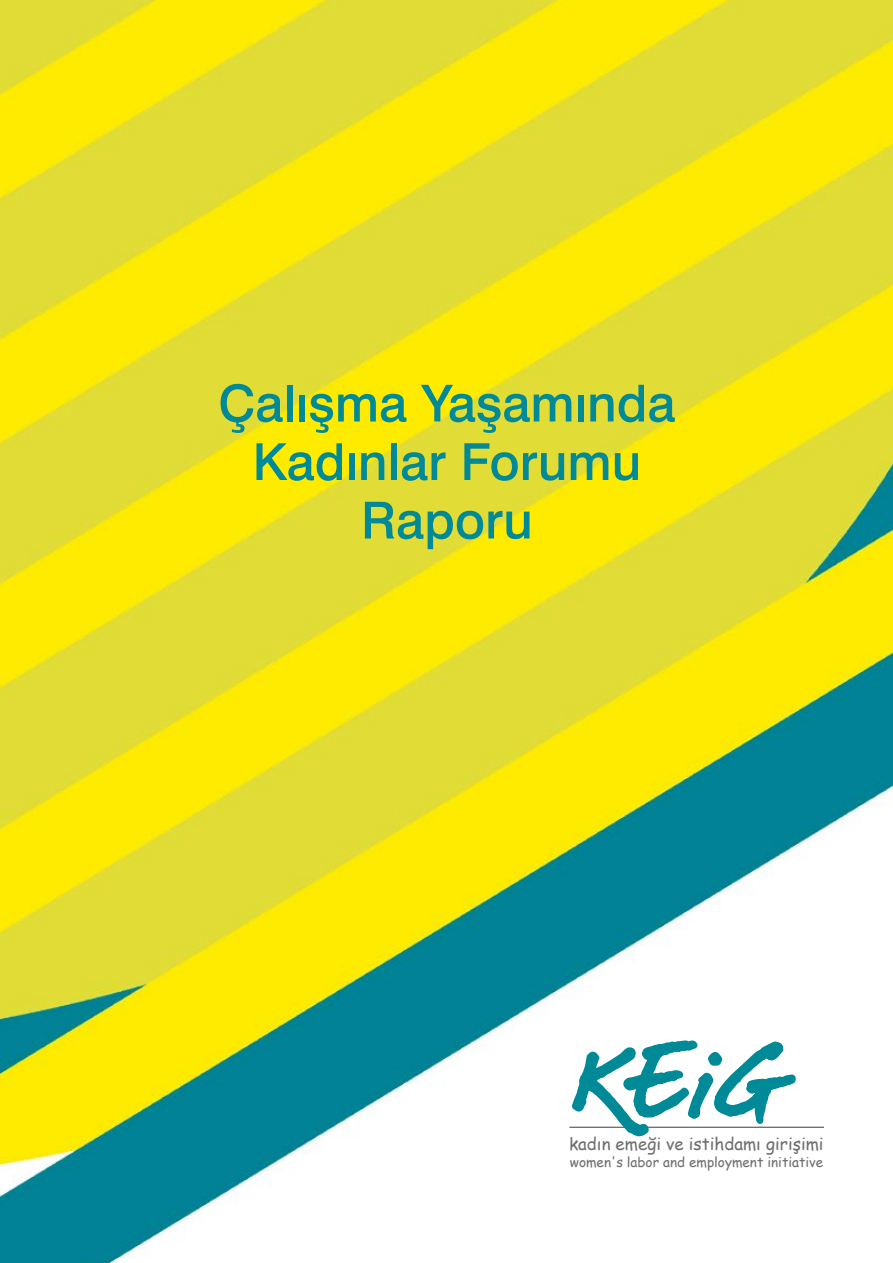
<style>
.page{position:relative;width:893px;height:1263px;background:#fff}
.page>*{position:absolute;margin:0;border:0;box-sizing:border-box;transform-origin:0 0}
.t1{font:500 51px/58.5px "Swiss 721 BT";color:#008996;text-align:center}
.t2{font:16.95px "Comic Sans MS";color:#706f6f}
.t3{font:13.5px "Comic Sans MS";color:#706f6f}
</style>
<div class="page">
<img style="left:0;top:0;width:893px;height:1263px">
<hr style="left:569px;top:1126px;width:255px;height:2px;background:#706f6f">
<svg style="left:567px;top:1040px;width:246px;height:121px"></svg>
<p class="t1" style="left:218px;top:374px;width:459px">Çalışma Yaşamında<br>Kadınlar Forumu<br>Raporu</p>
<p class="t2" style="left:569px;top:1131px;width:256px">kadın emeği ve istihdamı girişimi</p>
<p class="t3" style="left:570px;top:1152px;width:255px">women's labor and employment initiative</p>
</div>
